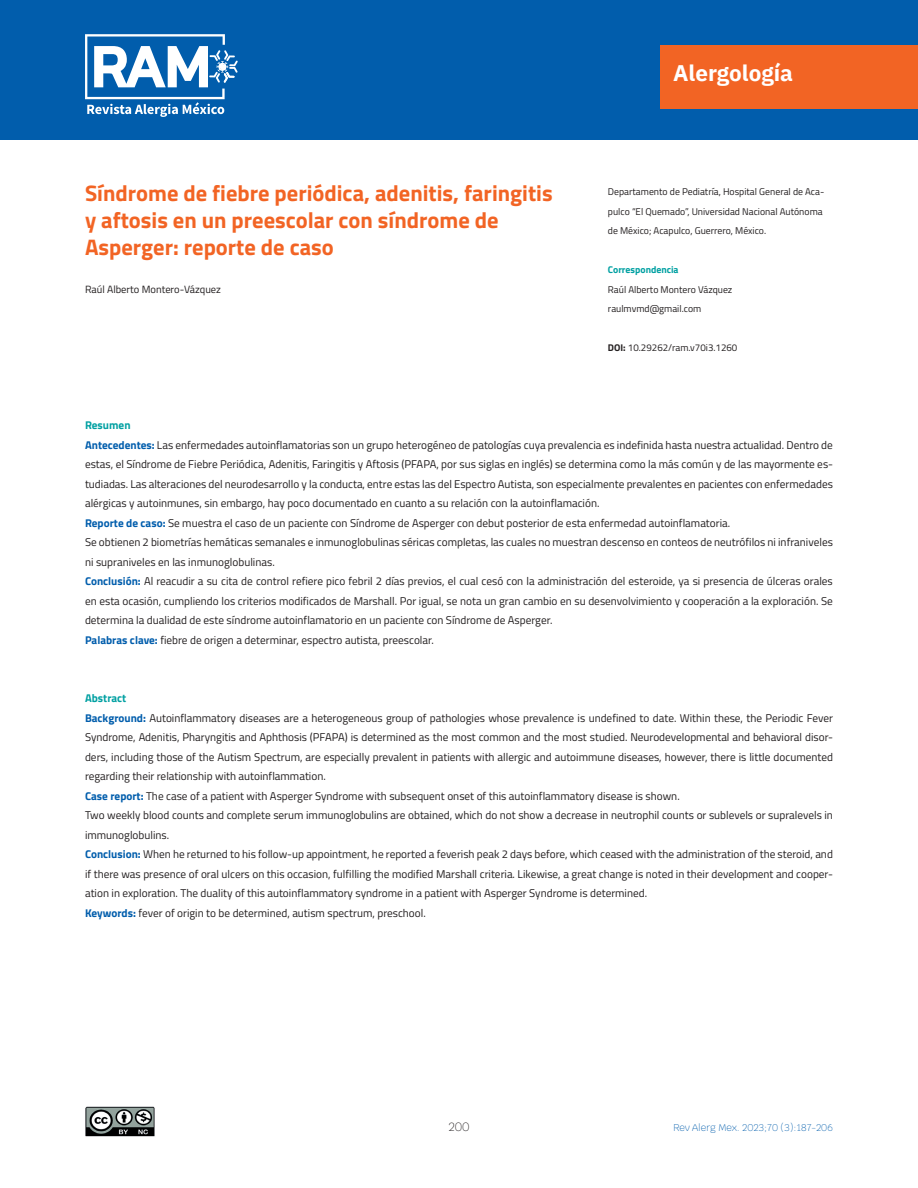
<style>
.page{position:relative;width:918px;height:1188px;background:#fff}
.page>*{position:absolute;margin:0;border:0;box-sizing:border-box;transform-origin:0 0}
.Título_1_R{font:700 22.5px/27px "Titillium Web";color:#f26424}
.t1{font:700 22.5px "IBM Plex Sans";color:#fff}
.t2{font:200 12px "Krub";color:#231f20}
.Resumen_español{font:11.25px/19.5px "Titillium Web";color:#231f20;text-align:justify}
.Resumen_inglés{font:11.25px/19.5px "Titillium Web";color:#231f20;text-align:justify}
.Resumen_inglés-2{font:700 11.25px "Titillium Web";color:#00a0a2}
.Resumen_español-2{font:700 11.25px "Titillium Web";color:#00a0a2}
.Autores{font:10.5px "Titillium Web";color:#231f20}
.Adscripciones{font:9.75px/19.5px "Titillium Web";color:#231f20}
.t3{font:200 9.75px "Krub";color:#015dac}
.Adscripciones-2{font:700 9.75px "Titillium Web";color:#00a0a2}
.s1{font-weight:700}
.s2{font-weight:700;color:#015dac}
</style>
<div class="page">
<img style="left:85px;top:1106px;width:70px;height:31px">
<div style="left:0;top:0;width:918px;height:140px;background:#015dac"></div>
<svg style="left:85px;top:34px;width:153px;height:83px"></svg>
<div style="left:660px;top:45px;width:258px;height:64px;background:#f26424"></div>
<p class="Título_1_R" style="left:85px;top:178px;width:469px">Síndrome de fiebre periódica, adenitis, faringitis y aftosis en un preescolar con síndrome de<br>Asperger: reporte de caso</p>
<p class="Autores" style="left:85px;top:281px;width:137px">Raúl Alberto Montero-Vázquez</p>
<h1 class="t1" style="left:673px;top:56px;width:121px">Alergología</h1>
<p class="Adscripciones" style="left:608px;top:181px;width:218px">Departamento de Pediatría, Hospital General de Aca&shy;pulco “El Quemado”, Universidad Nacional Autónoma de México; Acapulco, Guerrero, México.</p>
<p class="Adscripciones-2" style="left:608px;top:262px;width:72px">Correspondencia</p>
<p class="Adscripciones" style="left:608px;top:279px;width:126px">Raúl Alberto Montero Vázquez</p>
<p class="Adscripciones" style="left:608px;top:298px;width:95px">raulmvmd@gmail.com</p>
<p class="Adscripciones" style="left:608px;top:337px;width:131px"><span class="s1">DOI:</span> 10.29262/ram.v70i3.1260</p>
<p class="Resumen_español-2" style="left:85px;top:416px;width:47px">Resumen</p>
<p class="Resumen_español" style="left:85px;top:434px;width:749px"><span class="s2">Antecedentes:</span> Las enfermedades autoinflamatorias son un grupo heterogéneo de patologías cuya prevalencia es indefinida hasta nuestra actualidad. Dentro de estas, el Síndrome de Fiebre Periódica, Adenitis, Faringitis y Aftosis (PFAPA, por sus siglas en inglés) se determina como la más común y de las mayormente es&shy;tudiadas. Las alteraciones del neurodesarrollo y la conducta, entre estas las del Espectro Autista, son especialmente prevalentes en pacientes con enfermedades alérgicas y autoinmunes, sin embargo, hay poco documentado en cuanto a su relación con la autoinflamación.</p>
<p class="Resumen_español" style="left:85px;top:512px;width:647px"><span class="s2">Reporte de caso:</span> Se muestra el caso de un paciente con Síndrome de Asperger con debut posterior de esta enfermedad autoinflamatoria.</p>
<p class="Resumen_español" style="left:85px;top:532px;width:749px">Se obtienen 2 biometrías hemáticas semanales e inmunoglobulinas séricas completas, las cuales no muestran descenso en conteos de neutrófilos ni infraniveles ni supraniveles en las inmunoglobulinas.</p>
<p class="Resumen_español" style="left:85px;top:571px;width:749px"><span class="s2">Conclusión:</span> Al reacudir a su cita de control refiere pico febril 2 días previos, el cual cesó con la administración del esteroide, ya si presencia de úlceras orales en esta ocasión, cumpliendo los criterios modificados de Marshall. Por igual, se nota un gran cambio en su desenvolvimiento y cooperación a la exploración. Se determina la dualidad de este síndrome autoinflamatorio en un paciente con Síndrome de Asperger.</p>
<p class="Resumen_español" style="left:85px;top:629px;width:350px"><span class="s2">Palabras clave:</span> fiebre de origen a determinar, espectro autista, preescolar.</p>
<p class="Resumen_inglés-2" style="left:85px;top:689px;width:43px">Abstract</p>
<p class="Resumen_inglés" style="left:85px;top:707px;width:749px"><span class="s2">Background:</span> Autoinflammatory diseases are a heterogeneous group of pathologies whose prevalence is undefined to date. Within these, the Periodic Fever Syndrome, Adenitis, Pharyngitis and Aphthosis (PFAPA) is determined as the most common and the most studied. Neurodevelopmental and behavioral disor&shy;ders, including those of the Autism Spectrum, are especially prevalent in patients with allergic and autoimmune diseases, however, there is little documented regarding their relationship with autoinflammation.</p>
<p class="Resumen_inglés" style="left:85px;top:785px;width:596px"><span class="s2">Case report:</span> The case of a patient with Asperger Syndrome with subsequent onset of this autoinflammatory disease is shown.</p>
<p class="Resumen_inglés" style="left:85px;top:805px;width:749px">Two weekly blood counts and complete serum immunoglobulins are obtained, which do not show a decrease in neutrophil counts or sublevels or supralevels in immunoglobulins.</p>
<p class="Resumen_inglés" style="left:85px;top:844px;width:749px"><span class="s2">Conclusion:</span> When he returned to his follow-up appointment, he reported a feverish peak 2 days before, which ceased with the administration of the steroid, and if there was presence of oral ulcers on this occasion, fulfilling the modified Marshall criteria. Likewise, a great change is noted in their development and cooper&shy;ation in exploration. The duality of this autoinflammatory syndrome in a patient with Asperger Syndrome is determined.</p>
<p class="Resumen_inglés" style="left:85px;top:902px;width:342px"><span class="s2">Keywords:</span> fever of origin to be determined, autism spectrum, preschool.</p>
<p class="t2" style="left:448px;top:1117px;width:23px">200</p>
<p class="t3" style="left:673px;top:1119px;width:161px">Rev Alerg Mex. 2023;70 (3):187-206</p>
</div>
